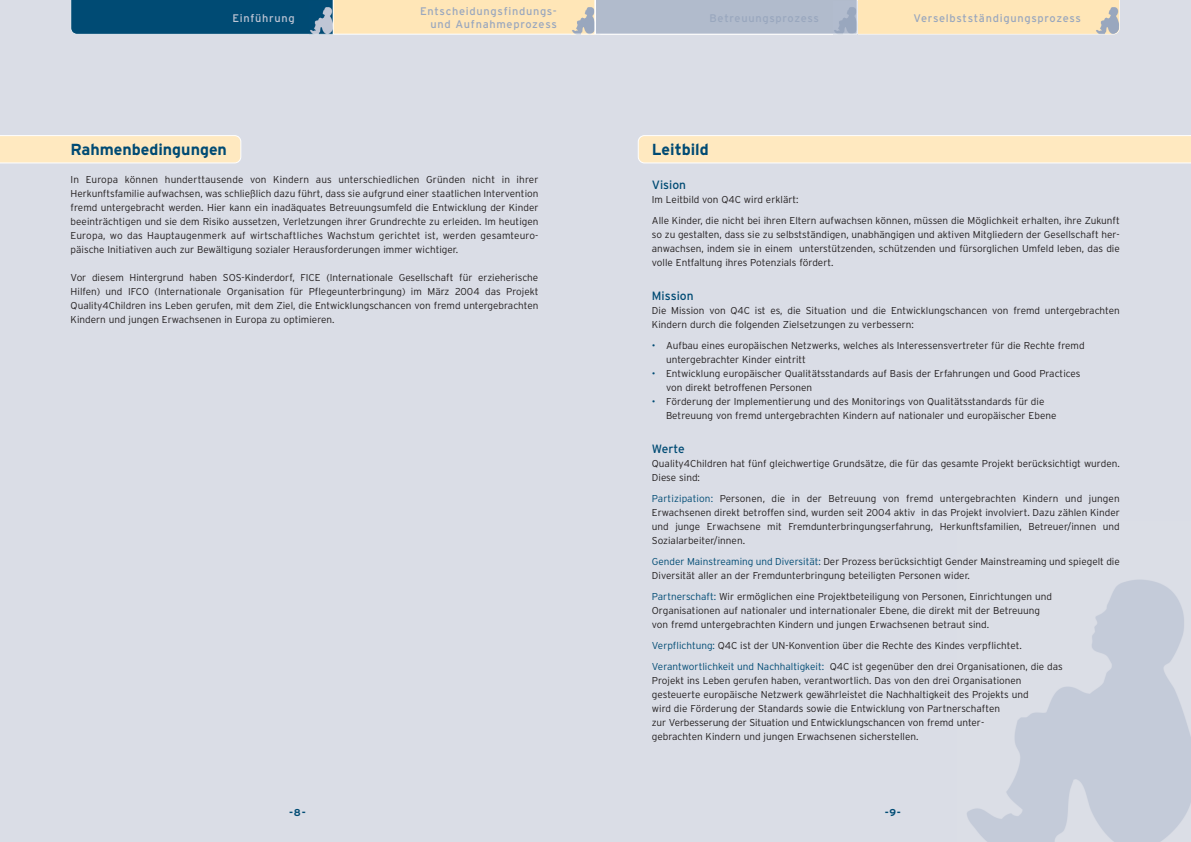
<style>
.page{position:relative;width:1191px;height:842px;background:#fff}
.page>*{position:absolute;margin:0;border:0;box-sizing:border-box;transform-origin:0 0}
.t1{font:700 16px "Interstate";color:#004b74}
.t2{font:12px "Interstate";color:#004b74}
.t3{font:11px/13.2px "Interstate";letter-spacing:.065em;color:#99a7be;text-align:right}
.t4{font:11px "Interstate";letter-spacing:.065em;color:#bec5d4}
.t5{font:300 10px/14px "Interstate";color:#231f20}
.t6{font:700 10px "Interstate";color:#004b74}
.s1{color:#004b74}
</style>
<div class="page">
<div style="left:0;top:0;width:1190px;height:841px;background:#dadde6"></div>
<svg style="left:0;top:135px;width:241px;height:28px;background:#feeac3"></svg>
<svg style="left:638px;top:135px;width:552px;height:28px;background:#feeac3"></svg>
<svg style="left:71px;top:0;width:1048px;height:34px;background:#abb4ad"></svg>
<p class="t3" style="left:420px;top:5px;width:138px">Entscheidungsfindungs&shy;und Aufnahmeprozess</p>
<p class="t4" style="left:232px;top:14px;width:64px">Einführung</p>
<p class="t3" style="left:709px;top:13px;width:111px">Betreuungsprozess</p>
<p class="t3" style="left:913px;top:13px;width:169px">Verselbstständigungsprozess</p>
<h1 class="t1" style="left:71px;top:143px;width:158px">Rahmenbedingungen</h1>
<p class="t5" style="left:71px;top:173px;width:469px;text-align:justify">In Europa können hunderttausende von Kindern aus unterschiedlichen Gründen nicht in ihrer Herkunftsfamilie aufwachsen, was schließlich dazu führt, dass sie aufgrund einer staatlichen Intervention fremd untergebracht werden. Hier kann ein inadäquates Betreuungsumfeld die Entwicklung der Kinder beeinträchtigen und sie dem Risiko aussetzen, Verletzungen ihrer Grundrechte zu erleiden. Im heutigen Europa, wo das Hauptaugenmerk auf wirtschaftliches Wachstum gerichtet ist, werden gesamteuro&shy;päische Initiativen auch zur Bewältigung sozialer Herausforderungen immer wichtiger.</p>
<p class="t5" style="left:71px;top:271px;width:469px;text-align:justify">Vor diesem Hintergrund haben SOS-Kinderdorf, FICE (Internationale Gesellschaft für erzieherische Hilfen) und IFCO (Internationale Organisation für Pflegeunterbringung) im März 2004 das Projekt Quality4Children ins Leben gerufen, mit dem Ziel, die Entwicklungschancen von fremd untergebrachten Kindern und jungen Erwachsenen in Europa zu optimieren.</p>
<h1 class="t1" style="left:652px;top:143px;width:58px">Leitbild</h1>
<p class="t2" style="left:652px;top:180px;width:36px">Vision</p>
<p class="t5" style="left:652px;top:190px;width:469px;line-height:21px">Im Leitbild von Q4C wird erklärt:<br>Alle Kinder, die nicht bei ihren Eltern aufwachsen können, müssen die Möglichkeit erhalten, ihre Zukunft</p>
<p class="t5" style="left:652px;top:228px;width:469px;text-align:justify">so zu gestalten, dass sie zu selbstständigen, unabhängigen und aktiven Mitgliedern der Gesellschaft her&shy;anwachsen, indem sie in einem unterstützenden, schützenden und fürsorglichen Umfeld leben, das die volle Entfaltung ihres Potenzials fördert.</p>
<p class="t2" style="left:652px;top:291px;width:43px">Mission</p>
<p class="t5" style="left:652px;top:304px;width:469px">Die Mission von Q4C ist es, die Situation und die Entwicklungschancen von fremd untergebrachten<br>Kindern durch die folgenden Zielsetzungen zu verbessern:</p>
<p class="t5" style="left:666px;top:339px;width:420px;text-indent:-14px"><span class="s1">•</span> Aufbau eines europäischen Netzwerks, welches als Interessensvertreter für die Rechte fremd untergebrachter Kinder eintritt</p>
<p class="t5" style="left:666px;top:367px;width:416px;text-indent:-14px"><span class="s1">•</span> Entwicklung europäischer Qualitätsstandards auf Basis der Erfahrungen und Good Practices von direkt betroffenen Personen</p>
<p class="t5" style="left:666px;top:395px;width:392px;text-indent:-14px"><span class="s1">•</span> Förderung der Implementierung und des Monitorings von Qualitätsstandards für die<br>Betreuung von fremd untergebrachten Kindern auf nationaler und europäischer Ebene</p>
<p class="t2" style="left:652px;top:444px;width:34px">Werte</p>
<p class="t5" style="left:652px;top:457px;width:469px">Quality4Children hat fünf gleichwertige Grundsätze, die für das gesamte Projekt berücksichtigt wurden.<br>Diese sind:</p>
<p class="t5" style="left:652px;top:492px;width:469px;text-align:justify"><span class="s1">Partizipation:</span> Personen, die in der Betreuung von fremd untergebrachten Kindern und jungen Erwachsenen direkt betroffen sind, wurden seit 2004 aktiv in das Projekt involviert. Dazu zählen Kinder und junge Erwachsene mit Fremdunterbringungserfahrung, Herkunftsfamilien, Betreuer/innen und Sozialarbeiter/innen.</p>
<p class="t5" style="left:652px;top:555px;width:469px"><span class="s1">Gender Mainstreaming und Diversität:</span> Der Prozess berücksichtigt Gender Mainstreaming und spiegelt die<br>Diversität aller an der Fremdunterbringung beteiligten Personen wider.</p>
<p class="t5" style="left:652px;top:590px;width:401px"><span class="s1">Partnerschaft:</span> Wir ermöglichen eine Projektbeteiligung von Personen, Einrichtungen und<br>Organisationen auf nationaler und internationaler Ebene, die direkt mit der Betreuung von fremd untergebrachten Kindern und jungen Erwachsenen betraut sind.</p>
<p class="t5" style="left:652px;top:636px;width:412px;line-height:21px"><span class="s1">Verpflichtung:</span> Q4C ist der UN-Konvention über die Rechte des Kindes verpflichtet.<br><span class="s1">Verantwortlichkeit und Nachhaltigkeit:</span> Q4C ist gegenüber den drei Organisationen, die das</p>
<p class="t5" style="left:652px;top:674px;width:378px">Projekt ins Leben gerufen haben, verantwortlich. Das von den drei Organisationen gesteuerte europäische Netzwerk gewährleistet die Nachhaltigkeit des Projekts und wird die Förderung der Standards sowie die Entwicklung von Partnerschaften<br>zur Verbesserung der Situation und Entwicklungschancen von fremd unter&shy;gebrachten Kindern und jungen Erwachsenen sicherstellen.</p>
<p class="t6" style="left:289px;top:809px;width:18px">-8-</p>
<p class="t6" style="left:885px;top:809px;width:18px">-9-</p>
</div>
